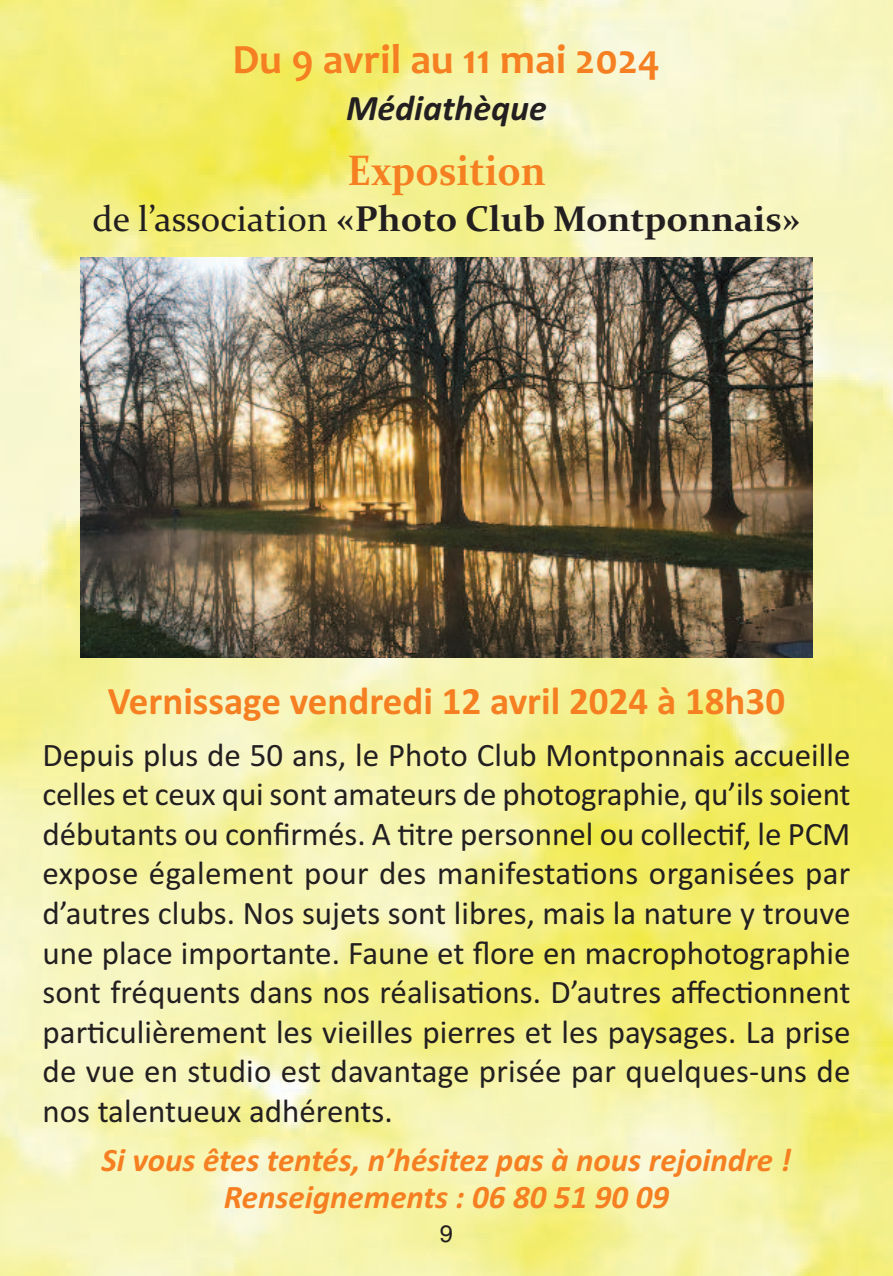
<style>
.page{position:relative;width:893px;height:1276px;background:#fff}
.page>*{position:absolute;margin:0;border:0;box-sizing:border-box;transform-origin:0 0}
.t1{font:700 42.9px "Constantia";color:#f57f21;scale:.91 1}
.t2{font:700 42px "Candara";color:#f57f21}
.t3{font:700 39px "Calibri";color:#f57f21}
.t4{font:700 36px "Constantia";color:#231f20}
.t5{font:italic 700 36px "Calibri";color:#231f20}
.t6{font:33px/39.6px "Calibri";color:#231f20;text-align:justify}
.t7{font:italic 700 33px/36.6px "Calibri";color:#f57f21;text-align:center}
.t8{font:24px "Helvetica";color:#231f20}
.s1{font-weight:400}
</style>
<div class="page">
<img style="left:0;top:0;width:893px;height:1276px">
<img style="left:81px;top:258px;width:731px;height:399px">
<p class="t2" style="left:232px;top:34px;width:429px">Du 9 avril au 11 mai 2024</p>
<p class="t5" style="left:346px;top:86px;width:202px">Médiathèque</p>
<h1 class="t1" style="left:348px;top:145px;width:219px">Exposition</h1>
<p class="t4" style="left:92px;top:198px;width:710px"><span class="s1">de l’association</span> «Photo Club Montponnais»</p>
<p class="t3" style="left:108px;top:678px;width:679px">Vernissage vendredi 12 avril 2024 à 18h30</p>
<p class="t6" style="left:43px;top:734px;width:809px">Depuis plus de 50 ans, le Photo Club Montponnais accueille celles et ceux qui sont amateurs de photographie, qu’ils soient débutants ou confirmés. A titre personnel ou collectif, le PCM expose également pour des manifestations organisées par d’autres clubs. Nos sujets sont libres, mais la nature y trouve une place importante. Faune et flore en macrophotographie sont fréquents dans nos réalisations. D’autres affectionnent particulièrement les vieilles pierres et les paysages. La prise de vue en studio est davantage prisée par quelques-uns de nos talentueux adhérents.</p>
<p class="t7" style="left:102px;top:1141px;width:691px">Si vous êtes tentés, n’hésitez pas à nous rejoindre !<br>Renseignements : 06 80 51 90 09</p>
<p class="t8" style="left:440px;top:1219px;width:15px">9</p>
</div>
